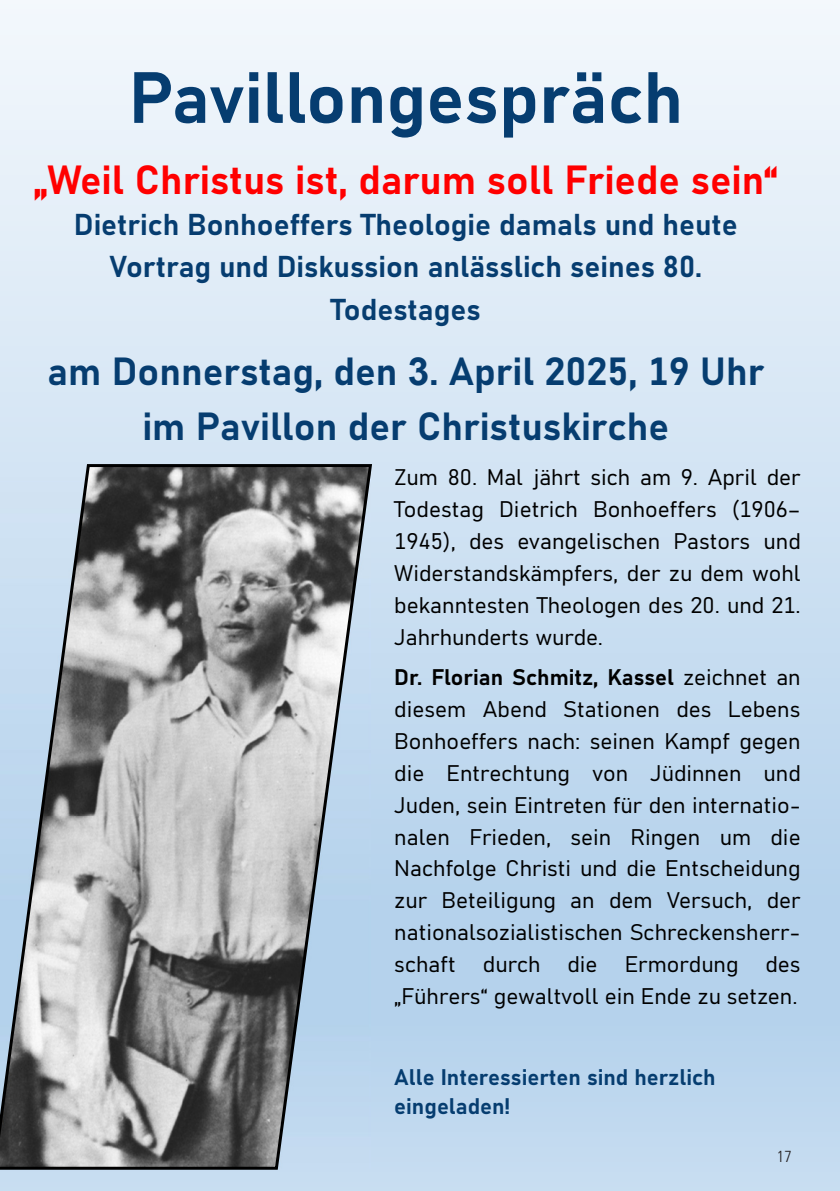
<style>
.page{position:relative;width:840px;height:1191px;background:#fff}
.page>*{position:absolute;margin:0;border:0;box-sizing:border-box;transform-origin:0 0}
.t1{font:700 71.4px "Grandview";color:#063d70}
.t2{font:700 40.2px "Grandview";color:#f00}
.t3{font:700 38.8px/55.2px "Grandview";color:#063d70;text-align:center}
.t4{font:700 29.8px/42.4px "Grandview";color:#063d70;text-align:center}
.t5{font:22.4px/31.8px "Grandview";color:#000;text-align:justify}
.t6{font:700 22.4px/28.8px "Grandview";color:#063d70}
.t7{font:300 condensed 16px "Frutiger LT Std";color:#231f20}
.s1{font-family:"Arial"}
.s2{font-weight:700}
</style>
<div class="page">
<img style="left:0;top:0;width:1px;height:179px">
<svg style="left:1px;top:462px;width:372px;height:709px;background:#9fa5aa"></svg>
<h1 class="t1" style="left:128px;top:41px;width:556px">Pavillongespräch</h1>
<h2 class="t2" style="left:34px;top:148px;width:744px">„Weil Christus ist, darum soll Friede sein“</h2>
<h3 class="t4" style="left:74px;top:201px;width:665px">Dietrich Bonhoeffers Theologie damals und heute<br>Vortrag und Diskussion anlässlich seines 80.<br>Todestages</h3>
<h3 class="t3" style="left:47px;top:341px;width:717px">am Donnerstag, den <span class="s1">3</span>. April 2025, 19 Uhr im Pavillon der Christuskirche</h3>
<p class="t5" style="left:394px;top:459px;width:408px">Zum 80. Mal jährt sich am 9. April der Todestag Dietrich Bonhoeffers (1906– 1945), des evangelischen Pastors und Widerstandskämpfers, der zu dem wohl bekanntesten Theologen des 20. und 21.<br>Jahrhunderts wurde.</p>
<p class="t5" style="left:394px;top:659px;width:408px"><span class="s2">Dr. Florian Schmitz, Kassel</span> zeichnet an diesem Abend Stationen des Lebens Bonhoeffers nach: seinen Kampf gegen die Entrechtung von Jüdinnen und Juden, sein Eintreten für den internatio&shy;nalen Frieden, sein Ringen um die Nachfolge Christi und die Entscheidung zur Beteiligung an dem Versuch, der nationalsozialistischen Schreckensherr&shy;schaft durch die Ermordung des „Führers“ gewaltvoll ein Ende zu setzen.</p>
<p class="t6" style="left:394px;top:1061px;width:323px">Alle Interessierten sind herzlich eingeladen!</p>
<p class="t7" style="left:776px;top:1147px;width:17px">17</p>
</div>
